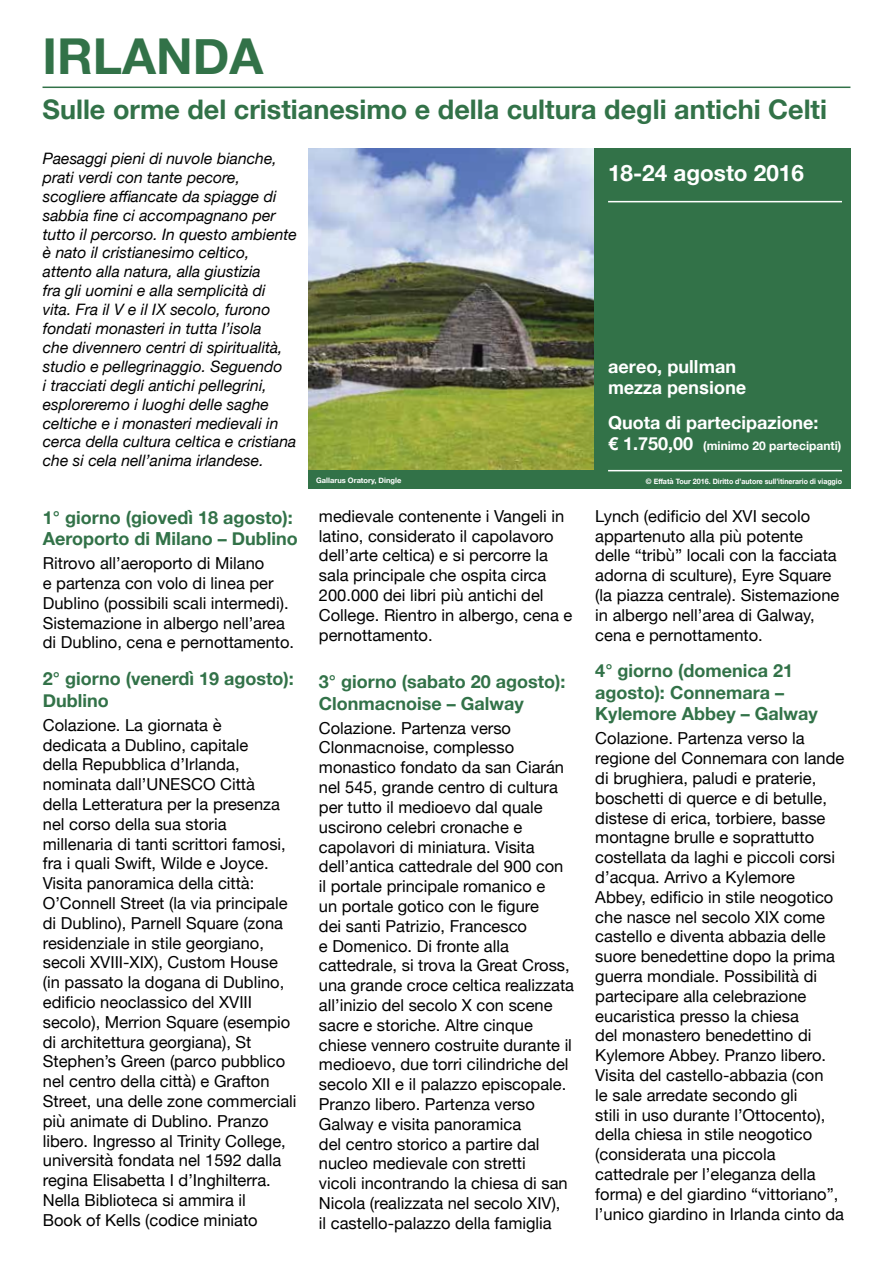
<style>
.page{position:relative;width:893px;height:1263px;background:#fff}
.page>*{position:absolute;margin:0;border:0;box-sizing:border-box;transform-origin:0 0}
.t1{font:700 49.5px "Helvetica Neue";color:#327248}
.t2{font:700 27px "Helvetica Neue";color:#327248}
.t3{font:700 22.5px "Helvetica Neue";color:#fff}
.t4{font:700 18px/21.6px "Helvetica Neue";color:#327248}
.t5{font:700 18px "Helvetica Neue";color:#fff}
.t6{font:700 18px "Helvetica";color:#fff}
.t7{font:16.5px/19.8px "Helvetica Neue";color:#000}
.t8{font:italic 15.75px/18.9px "Helvetica Neue";color:#000}
.t9{font:700 12px "Helvetica Neue";color:#fff}
.t10{font:700 7.5px "Helvetica Neue";color:#fff;scale:.96 1}
.t11{font:700 7.5px "Helvetica Neue";color:#fff}
.s1{font-size:18px}
</style>
<div class="page">
<hr style="left:43px;top:87px;width:807px;height:1px;background:#327248">
<div style="left:308px;top:149px;width:542px;height:340px;background:#327248"></div>
<hr style="left:608px;top:201px;width:234px;height:1px;background:#fff">
<hr style="left:608px;top:470px;width:234px;height:1px;background:#fff">
<img style="left:308px;top:149px;width:285px;height:321px">
<h1 class="t1" style="left:43px;top:17px;width:222px">IRLANDA</h1>
<h2 class="t2" style="left:43px;top:88px;width:786px">Sulle orme del cristianesimo e della cultura degli antichi Celti</h2>
<p class="t8" style="left:43px;top:150px;width:256px">Paesaggi pieni di nuvole bianche, prati verdi con tante pecore, scogliere affiancate da spiagge di sabbia fine ci accompagnano per tutto il percorso. In questo ambiente è nato il cristianesimo celtico, attento alla natura, alla giustizia<br>fra gli uomini e alla semplicità di vita. Fra il V e il IX secolo, furono fondati monasteri in tutta l’isola<br>che divennero centri di spiritualità, studio e pellegrinaggio. Seguendo<br>i tracciati degli antichi pellegrini, esploreremo i luoghi delle saghe celtiche e i monasteri medievali in cerca della cultura celtica e cristiana che si cela nell’anima irlandese.</p>
<p class="t4" style="left:43px;top:507px;width:256px">1° giorno (giovedì 18 agosto):<br>Aeroporto di Milano – Dublino</p>
<p class="t7" style="left:43px;top:554px;width:253px">Ritrovo all’aeroporto di Milano<br>e partenza con volo di linea per Dublino (possibili scali intermedi).<br>Sistemazione in albergo nell’area di Dublino, cena e pernottamento.</p>
<p class="t4" style="left:43px;top:668px;width:252px">2° giorno (venerdì 19 agosto):<br>Dublino</p>
<p class="t7" style="left:43px;top:716px;width:255px">Colazione. La giornata è<br>dedicata a Dublino, capitale<br>della Repubblica d’Irlanda, nominata dall’UNESCO Città<br>della Letteratura per la presenza nel corso della sua storia millenaria di tanti scrittori famosi, fra i quali Swift, Wilde e Joyce.<br>Visita panoramica della città:<br>O’Connell Street (la via principale di Dublino), Parnell Square (zona residenziale in stile georgiano, secoli XVIII-XIX), Custom House (in passato la dogana di Dublino, edificio neoclassico del XVIII secolo), Merrion Square (esempio di architettura georgiana), St<br>Stephen’s Green (parco pubblico nel centro della città) e Grafton<br>Street, una delle zone commerciali più animate di Dublino. Pranzo libero. Ingresso al Trinity College, università fondata nel 1592 dalla regina Elisabetta I d’Inghilterra.<br>Nella Biblioteca si ammira il<br>Book of Kells (codice miniato</p>
<h3 class="t3" style="left:608px;top:156px;width:197px">18-24 agosto 2016</h3>
<p class="t5" style="left:608px;top:352px;width:130px">aereo, pullman</p>
<p class="t6" style="left:608px;top:374px;width:140px">mezza pensione</p>
<p class="t5" style="left:608px;top:408px;width:212px">Quota di partecipazione:</p>
<p class="t9" style="left:608px;top:437px;width:235px"><span class="s1">€ 1.750,00</span> (minimo 20 partecipanti)</p>
<p class="t11" style="left:316px;top:475px;width:87px">Gallarus Oratory, Dingle</p>
<p class="t10" style="left:646px;top:475px;width:206px">© Effatà Tour 2016. Diritto d’autore sull’itinerario di viaggio</p>
<p class="t7" style="left:319px;top:507px;width:255px">medievale contenente i Vangeli in latino, considerato il capolavoro dell’arte celtica) e si percorre la sala principale che ospita circa<br>200.000 dei libri più antichi del<br>College. Rientro in albergo, cena e pernottamento.</p>
<p class="t4" style="left:319px;top:671px;width:248px">3° giorno (sabato 20 agosto):<br>Clonmacnoise – Galway</p>
<p class="t7" style="left:319px;top:719px;width:257px">Colazione. Partenza verso<br>Clonmacnoise, complesso monastico fondato da san Ciarán nel 545, grande centro di cultura per tutto il medioevo dal quale uscirono celebri cronache e capolavori di miniatura. Visita dell’antica cattedrale del 900 con il portale principale romanico e<br>un portale gotico con le figure<br>dei santi Patrizio, Francesco<br>e Domenico. Di fronte alla cattedrale, si trova la Great Cross, una grande croce celtica realizzata all’inizio del secolo X con scene sacre e storiche. Altre cinque chiese vennero costruite durante il medioevo, due torri cilindriche del secolo XII e il palazzo episcopale.<br>Pranzo libero. Partenza verso<br>Galway e visita panoramica<br>del centro storico a partire dal nucleo medievale con stretti<br>vicoli incontrando la chiesa di san<br>Nicola (realizzata nel secolo XIV),<br>il castello-palazzo della famiglia</p>
<p class="t7" style="left:595px;top:507px;width:246px">Lynch (edificio del XVI secolo appartenuto alla più potente delle “tribù” locali con la facciata adorna di sculture), Eyre Square (la piazza centrale). Sistemazione in albergo nell’area di Galway, cena e pernottamento.</p>
<p class="t4" style="left:595px;top:660px;width:224px">4° giorno (domenica 21 agosto): Connemara –<br>Kylemore Abbey – Galway</p>
<p class="t7" style="left:595px;top:730px;width:251px">Colazione. Partenza verso la regione del Connemara con lande di brughiera, paludi e praterie, boschetti di querce e di betulle, distese di erica, torbiere, basse montagne brulle e soprattutto costellata da laghi e piccoli corsi d’acqua. Arrivo a Kylemore<br>Abbey, edificio in stile neogotico che nasce nel secolo XIX come castello e diventa abbazia delle suore benedettine dopo la prima guerra mondiale. Possibilità di partecipare alla celebrazione eucaristica presso la chiesa<br>del monastero benedettino di<br>Kylemore Abbey. Pranzo libero.<br>Visita del castello-abbazia (con<br>le sale arredate secondo gli<br>stili in uso durante l’Ottocento), della chiesa in stile neogotico (considerata una piccola cattedrale per l’eleganza della forma) e del giardino “vittoriano”, l’unico giardino in Irlanda cinto da</p>
</div>
